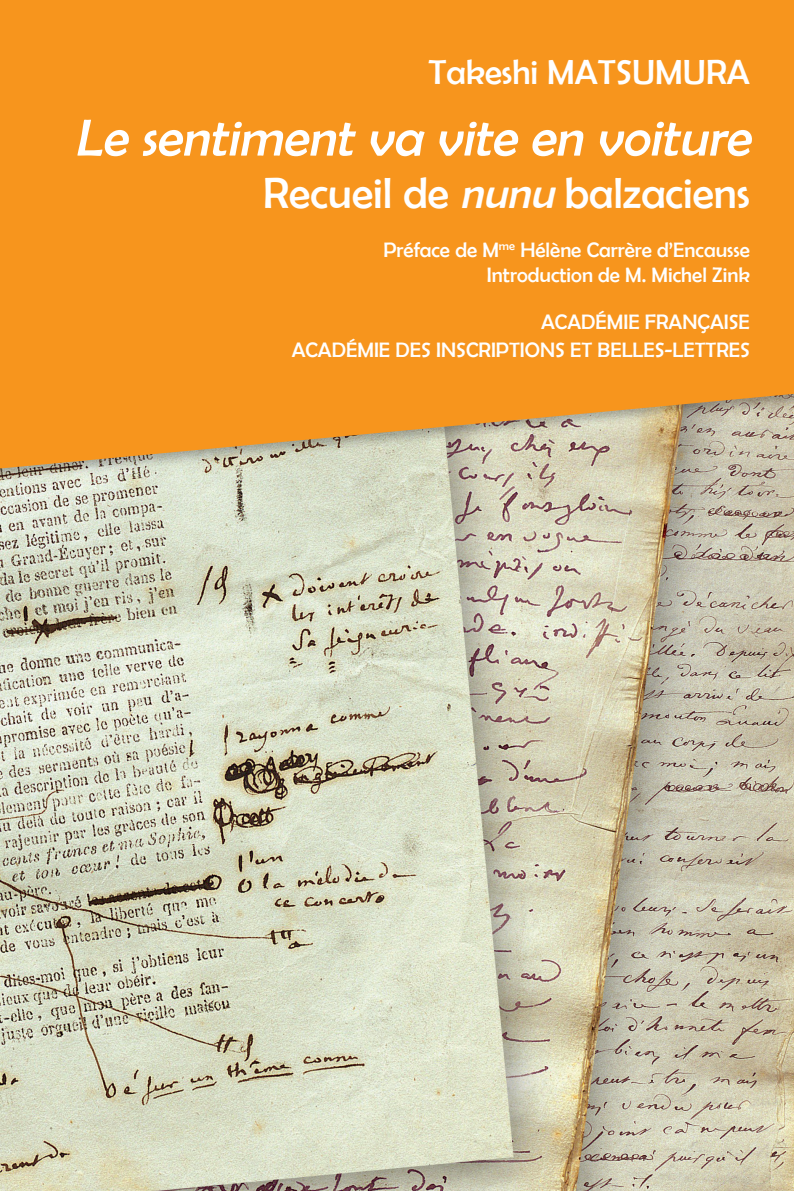
<style>
.page{position:relative;width:794px;height:1191px;background:#fff}
.page>*{position:absolute;margin:0;border:0;box-sizing:border-box;transform-origin:0 0}
.t1{font:italic 52.5px "Berlin Sans FB";color:#fff}
.t2{font:43.75px "Berlin Sans FB";color:#fff}
.t3{font:35px "Berlin Sans FB";color:#fff}
.t4{font:21px "Berlin Sans FB";color:#fff}
.s1{font-style:inherit}
.s2{font-style:italic}
</style>
<div class="page">
<img style="left:0;top:485px;width:794px;height:706px">
<div style="left:0;top:0;width:794px;height:485px;background:#231f20;opacity:.34"></div>
<svg style="left:0;top:0;width:794px;height:468px;fill:#f7951d"></svg>
<p class="t3" style="left:428px;top:52px;width:323px">Takeshi <span class="s1">M</span>ATSUMURA</p>
<p class="t1" style="left:74px;top:109px;width:688px">Le sentimentva vite en voiture</p>
<p class="t2" style="left:263px;top:169px;width:488px">Recueil de <span class="s2">nunu</span> balzaciens</p>
<p class="t4" style="left:383px;top:238px;width:368px">Préface de M<sup>me</sup> Hélène Carrère d’Encausse</p>
<p class="t4" style="left:487px;top:263px;width:265px">Introduction de M. Michel Zink</p>
<p class="t4" style="left:541px;top:310px;width:210px">ACADÉMIE FRANÇAISE</p>
<p class="t4" style="left:292px;top:338px;width:460px">ACADÉMIE DES INSCRIPTIONS ET BELLES-LETTRES</p>
</div>
